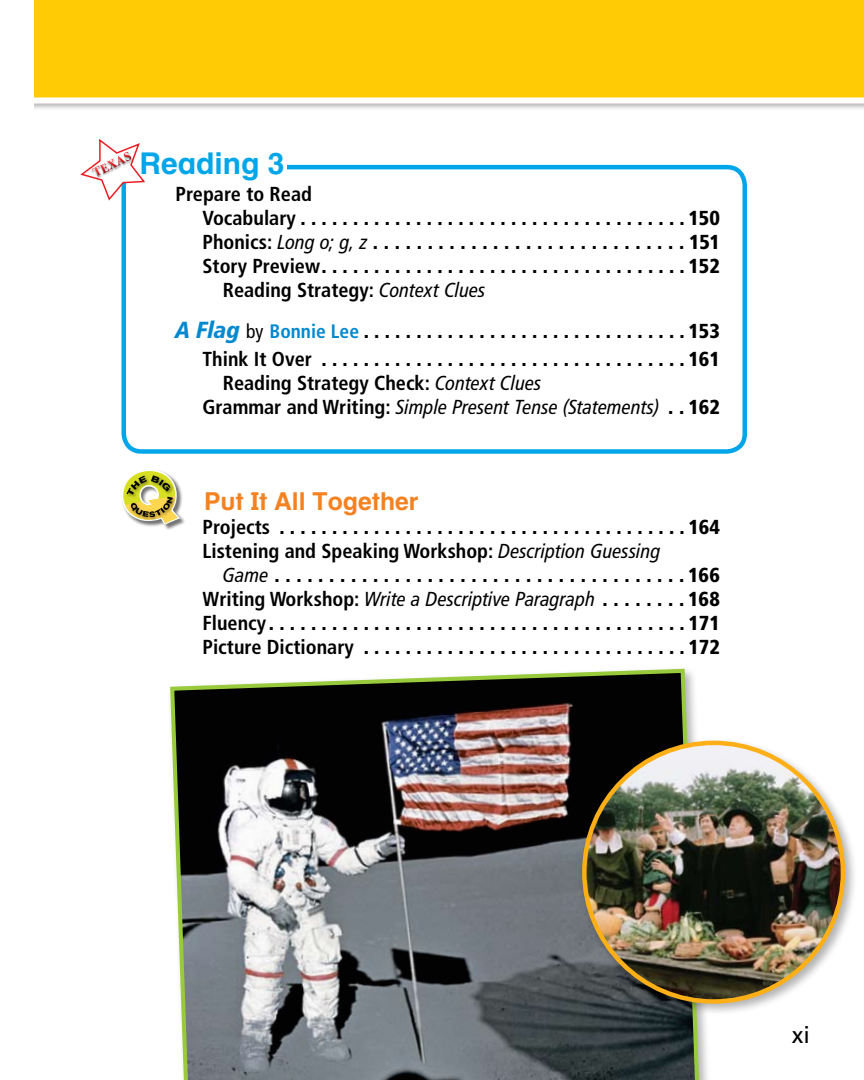
<style>
.page{position:relative;width:864px;height:1080px;background:#fff}
.page>*{position:absolute;margin:0;border:0;box-sizing:border-box;transform-origin:0 0}
.t1{font:700 30px "Helvetica Textbook";color:#00a6e9}
.t2{font:700 24.75px "Helvetica Textbook";color:#f58220}
.t3{font:23.25px "Frutiger LT Std";color:#000}
.t4{font:900 condensed 20.25px/24px "Frutiger LT Std";color:#000}
.t5{font:italic condensed 20.25px "Frutiger LT Pro";color:#000}
.t6{font:700 condensed 20.25px "Frutiger LT Std";color:#000}
.t7{font:900 13.65px "Minion Std";color:#ed1c24}
.s1{font-weight:700}
.s2{font-family:"Frutiger LT Pro";font-weight:400;font-style:italic}
.s3{font-family:"Frutiger LT Pro";font-style:italic;font-size:23.25px;color:#0089cf}
.s4{font-weight:400;font-size:19.5px}
.s5{font-weight:700;font-size:19.5px;color:#0089cf}
.s6{font-family:"Frutiger LT Std";font-weight:700;font-style:normal}
.s7{font-family:"Frutiger LT Std";font-weight:900;font-style:normal}
</style>
<div class="page">
<div style="left:0;top:0;width:864px;height:111px;background:#000;opacity:.3"></div>
<div style="left:34px;top:0;width:830px;height:104px;background:#ffcb05"></div>
<div style="left:122px;top:165px;width:625px;height:289px;border:4px solid #00a6e9;border-radius:18px"></div>
<div style="left:130px;top:147px;width:156px;height:36px;background:#fff"></div>
<div style="left:122px;top:469px;width:64px;height:61px;background:#000;opacity:.55"></div>
<svg style="left:122px;top:469px;width:59px;height:59px"></svg>
<svg style="left:80px;top:139px;width:65px;height:63px"></svg>
<img style="left:170px;top:668px;width:532px;height:412px">
<div style="left:578px;top:737px;width:280px;height:279px;background:#000;opacity:.3"></div>
<img style="left:584px;top:743px;width:259px;height:258px;border-radius:129px">
<div style="left:0;top:0;width:34px;height:1080px;background:#fff"></div>
<p class="t7" style="left:91px;top:167px;width:42px;rotate:-26deg">TEXAS</p>
<h1 class="t1" style="left:140px;top:145px;width:147px">Reading 3</h1>
<p class="t6" style="left:176px;top:182px;width:138px">Prepare to Read</p>
<p class="t4" style="left:202px;top:206px;width:519px"><span class="s1">Vocabulary</span> . . . . . . . . . . . . . . . . . . . . . . . . . . . . . . . . . . . . 150</p>
<p class="t4" style="left:202px;top:230px;width:519px"><span class="s1">Phonics:</span> <span class="s2">Long o; g, z</span> . . . . . . . . . . . . . . . . . . . . . . . . . . . . 151</p>
<p class="t4" style="left:203px;top:254px;width:519px"><span class="s1">Story Preview</span> . . . . . . . . . . . . . . . . . . . . . . . . . . . . . . . . . . 152</p>
<p class="t6" style="left:223px;top:278px;width:265px">Reading Strategy: <span class="s2">Context Clues</span></p>
<p class="t4" style="left:176px;top:317px;width:546px;line-height:28.5px;text-align:right"><span class="s3">A Flag</span> <span class="s4">by</span> <span class="s5">Bonnie Lee</span> . . . . . . . . . . . . . . . . . . . . . . . . . . . . . . 153<br><span class="s1">Think It Over</span> . . . . . . . . . . . . . . . . . . . . . . . . . . . . . . . . . . 161</p>
<p class="t6" style="left:223px;top:371px;width:320px">Reading Strategy Check: <span class="s2">Context Clues</span></p>
<p class="t5" style="left:203px;top:396px;width:519px"><span class="s6">Grammar and Writing:</span> Simple Present Tense (Statements) <span class="s7">. 162</span></p>
<p class="t2" style="left:204px;top:486px;width:216px">Put It All Together</p>
<p class="t4" style="left:202px;top:515px;width:519px"><span class="s1">Projects</span> . . . . . . . . . . . . . . . . . . . . . . . . . . . . . . . . . . . . . . 164<br><span class="s1">Listening and Speaking Workshop:</span> <span class="s2">Description Guessing</span></p>
<p class="t4" style="left:223px;top:563px;width:499px"><span class="s2">Game</span> . . . . . . . . . . . . . . . . . . . . . . . . . . . . . . . . . . . . . 166</p>
<p class="t5" style="left:202px;top:588px;width:519px"><span class="s6">Writing Workshop:</span> Write a Descriptive Paragraph <span class="s7">. . . . . . . 168</span></p>
<p class="t4" style="left:202px;top:611px;width:519px"><span class="s1">Fluency</span> . . . . . . . . . . . . . . . . . . . . . . . . . . . . . . . . . . . . . . . 171<br><span class="s1">Picture Dictionary</span> . . . . . . . . . . . . . . . . . . . . . . . . . . . . . . 172</p>
<p class="t3" style="left:792px;top:1022px;width:20px">xi</p>
</div>
